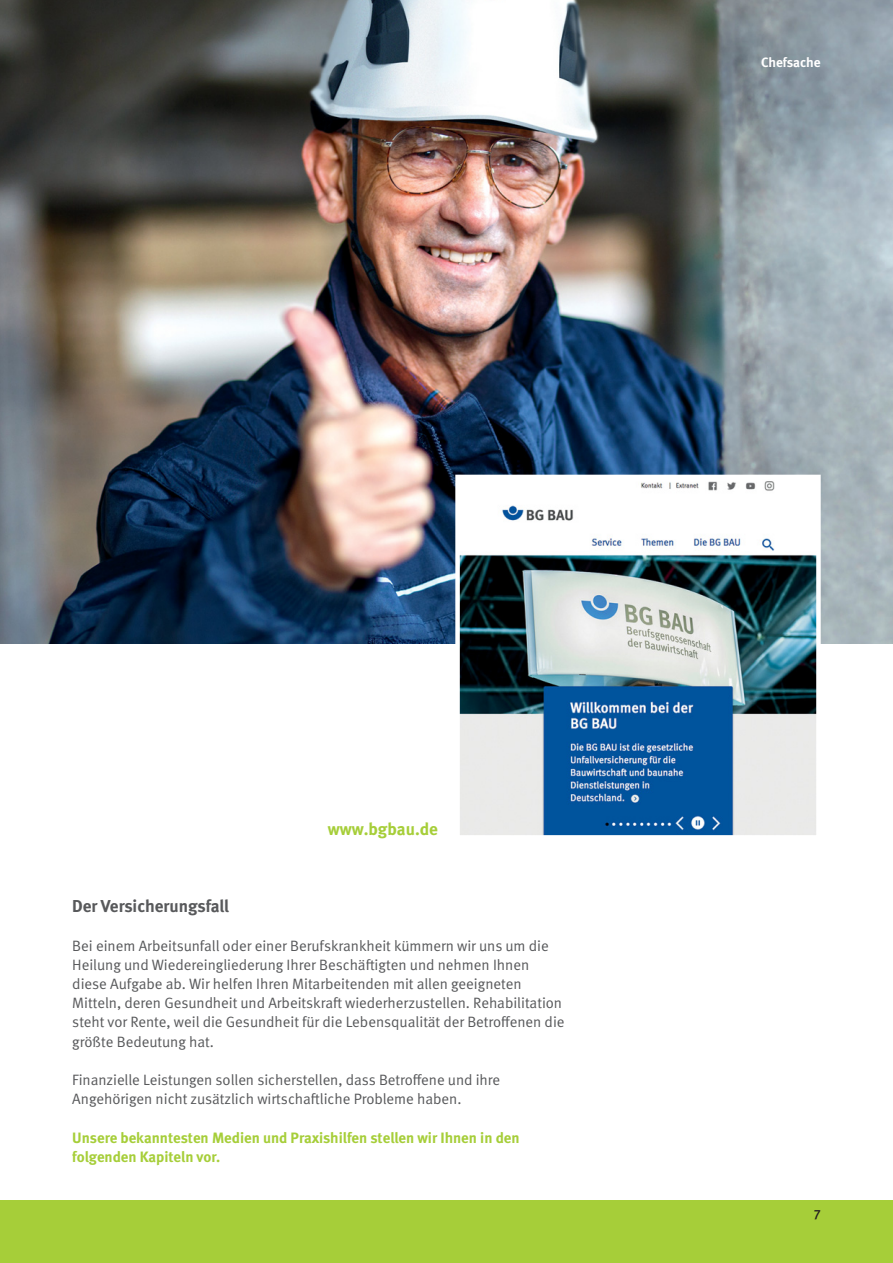
<style>
.page{position:relative;width:893px;height:1263px;background:#fff}
.page>*{position:absolute;margin:0;border:0;box-sizing:border-box;transform-origin:0 0}
.t1{font:700 17.25px "DGUV Meta";color:#58595b}
.t2{font:700 17.25px "DGUV Meta";color:#a6ce39}
.t3{font:15px/19.2px "DGUV Meta";color:#58595b}
.t4{font:700 15px/19.2px "DGUV Meta";color:#a6ce39}
.t5{font:700 13.5px "DGUV Meta";color:#fff}
.t6{font:500 13.5px "DGUV Meta";color:#231f20}
</style>
<div class="page">
<img style="left:0;top:0;width:893px;height:643px">
<img style="left:460px;top:480px;width:356px;height:355px">
<div style="left:455px;top:475px;width:366px;height:365px;border:4px solid #fff"></div>
<div style="left:0;top:1200px;width:893px;height:63px;background:#a6ce39"></div>
<p class="t5" style="left:761px;top:57px;width:61px">Chefsache</p>
<p class="t2" style="left:328px;top:823px;width:112px">www.bgbau.de</p>
<p class="t1" style="left:72px;top:900px;width:158px">Der Versicherungsfall</p>
<p class="t3" style="left:72px;top:937px;width:494px">Bei einem Arbeitsunfall oder einer Berufskrankheit kümmern wir uns um die Heilung und Wiederein gliederung Ihrer Beschäftigten und nehmen Ihnen diese Aufgabe ab. Wir helfen Ihren Mitarbeitenden mit allen geeigneten Mitteln, deren Gesundheit und Arbeitskraft wiederherzustellen. Rehabilitation steht vor Rente, weil die Gesundheit für die Lebensqualität der Betroffenen die größte Bedeutung hat.</p>
<p class="t3" style="left:72px;top:1071px;width:429px">Finanzielle Leistungen sollen sicherstellen, dass Betroffene und ihre<br>Angehörigen nicht zusätzlich wirtschaftliche Probleme haben.</p>
<p class="t4" style="left:72px;top:1129px;width:449px">Unsere bekanntesten Medien und Praxishilfen stellen wir Ihnen in den f olgenden Kapiteln vor.</p>
<p class="t6" style="left:814px;top:1209px;width:8px">7</p>
</div>
